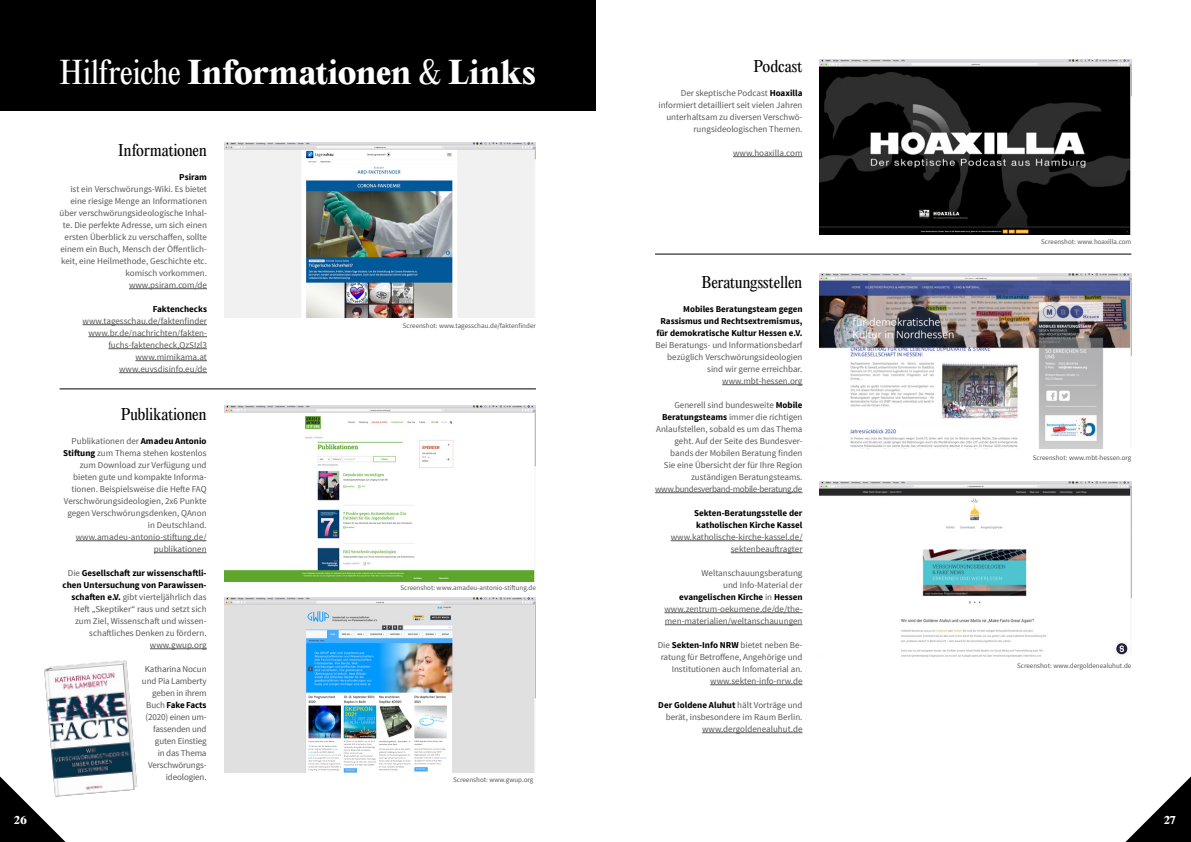
<style>
.page{position:relative;width:1191px;height:842px;background:#fff}
.page>*{position:absolute;margin:0;border:0;box-sizing:border-box;transform-origin:0 0}
.t1{font:800 30.2px "Editorial New";letter-spacing:-.02em;color:#fff}
.t2{font:15px "Editorial New";letter-spacing:-.02em;color:#000}
.t3{font:800 10px "Editorial New";color:#fff}
.t4{font:9px/12px "Source Sans Pro";color:#575756;text-align:right}
.t5{font:700 9px/12px "Source Sans Pro";color:#000;text-align:right}
.t6{font:9px "Source Sans Pro";letter-spacing:-.035em;color:#575756}
.t7{font:7px "Source Sans Pro";color:#575756}
.s1{font-weight:400}
.s2{font-weight:700;color:#000}
.s3{font-weight:400;color:#575756}
</style>
<div class="page">
<svg style="left:0;top:776px;width:66px;height:66px"></svg>
<svg style="left:1125px;top:776px;width:66px;height:66px"></svg>
<div style="left:0;top:0;width:595px;height:111px;background:#000"></div>
<hr style="left:129px;top:288px;width:78px;height:1px;background:#575756">
<hr style="left:83px;top:324px;width:124px;height:1px;background:#575756">
<hr style="left:88px;top:336px;width:119px;height:1px;background:#575756">
<hr style="left:108px;top:348px;width:99px;height:1px;background:#575756">
<hr style="left:135px;top:360px;width:72px;height:1px;background:#575756">
<hr style="left:119px;top:372px;width:88px;height:1px;background:#575756">
<hr style="left:733px;top:156px;width:69px;height:1px;background:#575756">
<hr style="left:722px;top:384px;width:80px;height:1px;background:#575756">
<hr style="left:655px;top:492px;width:147px;height:1px;background:#575756">
<hr style="left:670px;top:540px;width:132px;height:1px;background:#575756">
<hr style="left:731px;top:552px;width:71px;height:1px;background:#575756">
<hr style="left:664px;top:612px;width:138px;height:1px;background:#575756">
<hr style="left:665px;top:624px;width:137px;height:1px;background:#575756">
<hr style="left:710px;top:684px;width:92px;height:1px;background:#575756">
<hr style="left:702px;top:732px;width:100px;height:1px;background:#575756">
<hr style="left:76px;top:540px;width:131px;height:1px;background:#575756">
<hr style="left:154px;top:552px;width:53px;height:1px;background:#575756">
<hr style="left:150px;top:648px;width:57px;height:1px;background:#575756">
<hr style="left:60px;top:388px;width:476px;height:1px;background:#000">
<hr style="left:655px;top:254px;width:476px;height:1px;background:#000">
<img style="left:224px;top:142px;width:312px;height:176px">
<img style="left:819px;top:60px;width:312px;height:175px">
<img style="left:819px;top:273px;width:312px;height:176px">
<img style="left:819px;top:481px;width:312px;height:176px">
<img style="left:224px;top:406px;width:312px;height:175px">
<img style="left:224px;top:597px;width:312px;height:176px">
<img style="left:34px;top:660px;width:104px;height:140px">
<p class="t1" style="left:60px;top:51px;width:478px"><span class="s1">Hilfreiche</span> Informationen <span class="s1">&amp;</span> Links</p>
<p class="t2" style="left:118px;top:140px;width:90px">Informationen</p>
<p class="t5" style="left:179px;top:171px;width:29px">Psiram</p>
<p class="t4" style="left:60px;top:183px;width:149px">ist ein Verschwörungs-Wiki. Es bietet eine riesige Menge an Informationen über verschwörungsideologische Inhal&shy;te. Die perfekte Adresse, um sich einen ersten Überblick zu verschaffen, sollte einem ein Buch, Mensch der Öffentlich&shy;keit, eine Heilmethode, Geschichte etc. komisch vorkommen.</p>
<p class="t4" style="left:129px;top:279px;width:79px">www.psiram.com/de</p>
<p class="t5" style="left:153px;top:303px;width:56px">Faktenchecks</p>
<p class="t4" style="left:83px;top:315px;width:126px">www.tagesschau.de/faktenfinder</p>
<p class="t4" style="left:88px;top:327px;width:120px">www.br.de/nachrichten/fakten&shy;fuchs-faktencheck,QzSIzl3</p>
<p class="t4" style="left:135px;top:351px;width:73px">www.mimikama.at</p>
<p class="t4" style="left:119px;top:363px;width:89px">www.euvsdisinfo.eu/de</p>
<p class="t2" style="left:121px;top:404px;width:87px">Publikationen</p>
<p class="t4" style="left:63px;top:435px;width:145px">Publikationen der <span class="s2">Amadeu Antonio Stiftung</span> zum Thema stehen kostenlos zum Download zur Verfügung und bieten gute und kompakte Informa&shy;tionen. Beispielsweise die Hefte FAQ Verschwörungsideologien, 2x6 Punkte gegen Verschwörungsdenken, QAnon in Deutschland.</p>
<p class="t4" style="left:76px;top:531px;width:132px">www.amadeu-antonio-stiftung.de/ publikationen</p>
<p class="t4" style="left:63px;top:567px;width:145px">Die <span class="s2">Gesellschaft zur wissenschaftli&shy;chen Untersuchung von Parawissen&shy;schaften e.V.</span> gibt vierteljährlich das Heft „Skeptiker“ raus und setzt sich zum Ziel, Wissenschaft und wissen&shy;schaftliches Denken zu fördern.</p>
<p class="t4" style="left:150px;top:639px;width:58px">www.gwup.org</p>
<p class="t4" style="left:142px;top:663px;width:66px">Katharina Nocun und Pia Lamberty geben in ihrem<br>Buch <span class="s2">Fake Facts </span>(2020) einen um&shy;fassenden und guten Einstieg<br>in das Thema<br>Verschwörungs&shy;ideologien.</p>
<p class="t7" style="left:403px;top:322px;width:134px">Screenshot: www.tagesschau.de/faktenfinder</p>
<p class="t7" style="left:400px;top:583px;width:137px">Screenshot: www.amadeu-antonio-stiftung.de</p>
<p class="t7" style="left:453px;top:776px;width:82px">Screenshot: www.gwup.org</p>
<p class="t2" style="left:753px;top:56px;width:50px">Podcast</p>
<p class="t4" style="left:658px;top:87px;width:145px">Der skeptische Podcast <span class="s2">Hoaxilla </span>informiert detailliert seit vielen Jahren unterhaltsam zu diversen Verschwö&shy;rungsideologischen Themen.</p>
<p class="t4" style="left:733px;top:147px;width:71px">www.hoaxilla.com</p>
<p class="t2" style="left:701px;top:272px;width:103px">Beratungsstellen</p>
<p class="t5" style="left:656px;top:303px;width:148px">Mobiles Beratungsteam gegen<br>Rassismus und Rechtsextremismus, für demokratische Kultur Hessen e.V.</p>
<p class="t4" style="left:655px;top:339px;width:148px">Bei Beratungs- und Informationsbedarf bezüglich Verschwörungsideologien sind wir gerne erreichbar.</p>
<p class="t4" style="left:722px;top:375px;width:82px">www.mbt-hessen.org</p>
<p class="t4" style="left:656px;top:399px;width:148px">Generell sind bundesweite <span class="s2">Mobile Beratungsteams</span> immer die richtigen Anlaufstellen, sobald es um das Thema geht. Auf der Seite des Bundesver&shy;bands der Mobilen Beratung finden<br>Sie eine Übersicht der für Ihre Region zuständigen Beratungsteams.</p>
<p class="t6" style="left:655px;top:483px;width:149px">www.bundesverband-mobile-beratung.de</p>
<p class="t5" style="left:694px;top:507px;width:110px">Sekten-Beratungsstelle der</p>
<p class="t5" style="left:696px;top:519px;width:108px">katholischen Kirche Kassel</p>
<p class="t4" style="left:670px;top:531px;width:133px">www.katholische-kirche-kassel.de/ sektenbeauftragter</p>
<p class="t4" style="left:701px;top:567px;width:102px">Weltanschauungsberatung</p>
<p class="t4" style="left:723px;top:579px;width:81px">und Info-Material der</p>
<p class="t5" style="left:679px;top:591px;width:125px">evangelischen Kirche <span class="s3">in</span> Hessen</p>
<p class="t4" style="left:664px;top:603px;width:140px;text-align:left">www.zentrum-oekumene.de/de/the&shy;men-materialien/weltanschauungen</p>
<p class="t4" style="left:657px;top:639px;width:146px">Die <span class="s2">Sekten-Info NRW</span> bietet neben Be&shy;ratung für Betroffene, Angehörige und<br>Institutionen auch Infomaterial an.</p>
<p class="t4" style="left:710px;top:675px;width:94px">www.sekten-info-nrw.de</p>
<p class="t4" style="left:658px;top:699px;width:146px"><span class="s2">Der Goldene Aluhut</span> hält Vorträge und berät, insbesondere im Raum Berlin.</p>
<p class="t4" style="left:702px;top:723px;width:102px">www.dergoldenealuhut.de</p>
<p class="t7" style="left:1041px;top:238px;width:92px">Screenshot: www.hoaxilla.com</p>
<p class="t7" style="left:1032px;top:453px;width:100px">Screenshot: www.mbt-hessen.org</p>
<p class="t7" style="left:1017px;top:662px;width:116px">Screenshot: www.dergoldenealuhut.de</p>
<p class="t3" style="left:14px;top:813px;width:14px">26</p>
<p class="t3" style="left:1164px;top:813px;width:14px">27</p>
</div>
